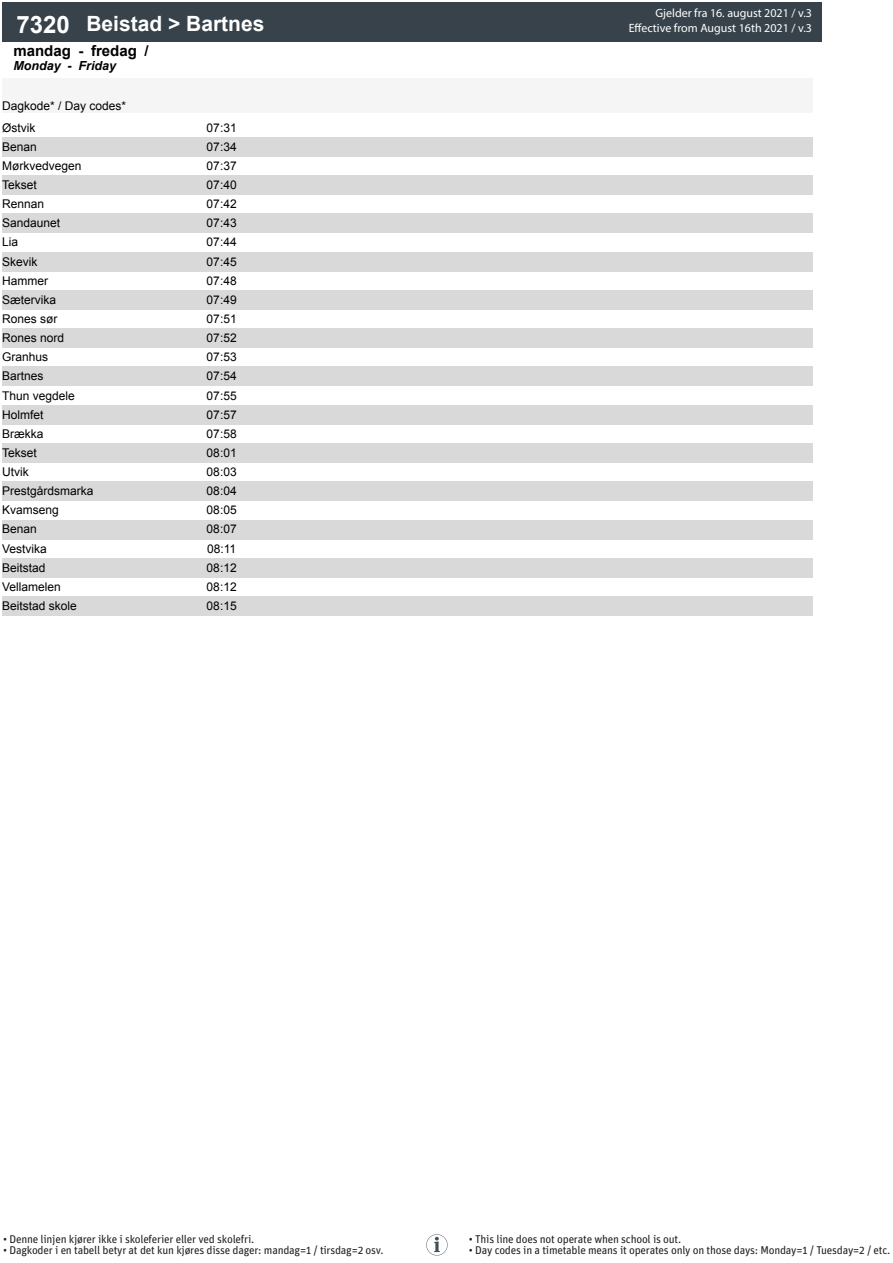
<style>
.page{position:relative;width:893px;height:1263px;background:#fff}
.page>*{position:absolute;margin:0;border:0;box-sizing:border-box;transform-origin:0 0}
.t1{font:700 21px "Arial";color:#fff}
.t2{font:700 15px "Arial";color:#000}
.t3{font:italic 700 12.45px "Arial";color:#000}
.t4{font:12px/21.5px "Arial";color:#000}
.t5{font:12px/14.4px "Myriad Pro";color:#fff;text-align:right}
.t6{font:11.25px "Unit Pro";letter-spacing:-.02em;color:#231f20}
.s1{font-size:24px}
</style>
<div class="page">
<div style="left:2px;top:137px;width:811px;height:19px;background:#d9d9d9"></div>
<div style="left:2px;top:176px;width:811px;height:19px;background:#d9d9d9"></div>
<div style="left:2px;top:214px;width:811px;height:19px;background:#d9d9d9"></div>
<div style="left:2px;top:252px;width:811px;height:19px;background:#d9d9d9"></div>
<div style="left:2px;top:290px;width:811px;height:19px;background:#d9d9d9"></div>
<div style="left:2px;top:329px;width:811px;height:19px;background:#d9d9d9"></div>
<div style="left:2px;top:367px;width:811px;height:19px;background:#d9d9d9"></div>
<div style="left:2px;top:405px;width:811px;height:19px;background:#d9d9d9"></div>
<div style="left:2px;top:443px;width:811px;height:20px;background:#d9d9d9"></div>
<div style="left:2px;top:482px;width:811px;height:19px;background:#d9d9d9"></div>
<div style="left:2px;top:520px;width:811px;height:19px;background:#d9d9d9"></div>
<div style="left:2px;top:558px;width:811px;height:19px;background:#d9d9d9"></div>
<div style="left:2px;top:596px;width:811px;height:20px;background:#d9d9d9"></div>
<div style="left:2px;top:78px;width:192px;height:34px;background:#f5f5f5"></div>
<div style="left:194px;top:78px;width:56px;height:34px;background:#f5f5f5"></div>
<div style="left:250px;top:78px;width:56px;height:34px;background:#f5f5f5"></div>
<div style="left:306px;top:78px;width:56px;height:34px;background:#f5f5f5"></div>
<div style="left:362px;top:78px;width:57px;height:34px;background:#f5f5f5"></div>
<div style="left:419px;top:78px;width:56px;height:34px;background:#f5f5f5"></div>
<div style="left:475px;top:78px;width:56px;height:34px;background:#f5f5f5"></div>
<div style="left:531px;top:78px;width:56px;height:34px;background:#f5f5f5"></div>
<div style="left:587px;top:78px;width:57px;height:34px;background:#f5f5f5"></div>
<div style="left:644px;top:78px;width:56px;height:34px;background:#f5f5f5"></div>
<div style="left:700px;top:78px;width:56px;height:34px;background:#f5f5f5"></div>
<div style="left:756px;top:78px;width:57px;height:34px;background:#f5f5f5"></div>
<div style="left:2px;top:2px;width:82px;height:40px;background:#37424a"></div>
<div style="left:84px;top:2px;width:738px;height:40px;background:#37424a"></div>
<svg style="left:426px;top:1234px;width:22px;height:21px"></svg>
<p class="t1" style="left:16px;top:9px;width:249px"><span class="s1">7320</span> Beistad &gt; Bartnes</p>
<p class="t2" style="left:13px;top:40px;width:137px">mandag - fredag /</p>
<p class="t3" style="left:13px;top:57px;width:104px">Monday - Friday</p>
<p class="t4" style="left:2px;top:95px;width:126px">Dagkode* / Day codes*<br>Østvik</p>
<p class="t4" style="left:207px;top:117px;width:32px">07:31</p>
<p class="t4" style="left:2px;top:136px;width:36px">Benan</p>
<p class="t4" style="left:207px;top:136px;width:32px">07:34</p>
<p class="t4" style="left:2px;top:155px;width:81px">Mørkvedvegen</p>
<p class="t4" style="left:207px;top:155px;width:32px">07:37</p>
<p class="t4" style="left:2px;top:174px;width:36px">Tekset</p>
<p class="t4" style="left:207px;top:174px;width:32px">07:40</p>
<p class="t4" style="left:2px;top:193px;width:44px">Rennan</p>
<p class="t4" style="left:207px;top:193px;width:32px">07:42</p>
<p class="t4" style="left:2px;top:212px;width:60px">Sandaunet</p>
<p class="t4" style="left:207px;top:212px;width:32px">07:43</p>
<p class="t4" style="left:2px;top:231px;width:18px">Lia</p>
<p class="t4" style="left:207px;top:231px;width:32px">07:44</p>
<p class="t4" style="left:2px;top:251px;width:37px">Skevik</p>
<p class="t4" style="left:207px;top:251px;width:32px">07:45</p>
<p class="t4" style="left:2px;top:270px;width:47px">Hammer</p>
<p class="t4" style="left:207px;top:270px;width:32px">07:48</p>
<p class="t4" style="left:2px;top:289px;width:56px">Sætervika</p>
<p class="t4" style="left:207px;top:289px;width:32px">07:49</p>
<p class="t4" style="left:2px;top:308px;width:57px">Rones sør</p>
<p class="t4" style="left:207px;top:308px;width:32px">07:51</p>
<p class="t4" style="left:2px;top:327px;width:64px">Rones nord</p>
<p class="t4" style="left:207px;top:327px;width:32px">07:52</p>
<p class="t4" style="left:2px;top:346px;width:48px">Granhus</p>
<p class="t4" style="left:207px;top:346px;width:32px">07:53</p>
<p class="t4" style="left:2px;top:365px;width:43px">Bartnes</p>
<p class="t4" style="left:207px;top:365px;width:32px">07:54</p>
<p class="t4" style="left:2px;top:384px;width:74px">Thun vegdele</p>
<p class="t4" style="left:207px;top:384px;width:32px">07:55</p>
<p class="t4" style="left:2px;top:404px;width:43px">Holmfet</p>
<p class="t4" style="left:207px;top:404px;width:32px">07:57</p>
<p class="t4" style="left:2px;top:423px;width:43px">Brækka</p>
<p class="t4" style="left:207px;top:423px;width:32px">07:58</p>
<p class="t4" style="left:2px;top:442px;width:36px">Tekset</p>
<p class="t4" style="left:207px;top:442px;width:32px">08:01</p>
<p class="t4" style="left:2px;top:461px;width:28px">Utvik</p>
<p class="t4" style="left:207px;top:461px;width:32px">08:03</p>
<p class="t4" style="left:2px;top:480px;width:93px">Prestgårdsmarka</p>
<p class="t4" style="left:207px;top:480px;width:32px">08:04</p>
<p class="t4" style="left:2px;top:499px;width:58px">Kvamseng</p>
<p class="t4" style="left:207px;top:499px;width:32px">08:05</p>
<p class="t4" style="left:2px;top:518px;width:36px">Benan</p>
<p class="t4" style="left:207px;top:518px;width:32px">08:07</p>
<p class="t4" style="left:2px;top:538px;width:46px">Vestvika</p>
<p class="t4" style="left:207px;top:538px;width:31px">08:11</p>
<p class="t4" style="left:2px;top:557px;width:45px">Beitstad</p>
<p class="t4" style="left:207px;top:557px;width:32px">08:12</p>
<p class="t4" style="left:2px;top:576px;width:60px">Vellamelen</p>
<p class="t4" style="left:207px;top:576px;width:32px">08:12</p>
<p class="t4" style="left:2px;top:595px;width:76px">Beitstad skole</p>
<p class="t4" style="left:207px;top:595px;width:32px">08:15</p>
<p class="t5" style="left:629px;top:6px;width:185px">Gjelder fra 16. august 2021 / v.3<br>Effective from August 16th 2021 / v.3</p>
<p class="t6" style="left:3px;top:1231px;width:253px">• Denne linjen kjører ikke i skoleferier eller ved skolefri.</p>
<p class="t6" style="left:3px;top:1243px;width:382px">• Dagkoder i en tabell betyr at det kun kjøres disse dager: mandag=1 / tirsdag=2 osv.</p>
<p class="t6" style="left:469px;top:1231px;width:214px">• This line does not operate when school is out.</p>
<p class="t6" style="left:469px;top:1243px;width:423px">• Day codes in a timetable means it operates only on those days: Monday=1 / Tuesday=2 / etc.</p>
</div>
